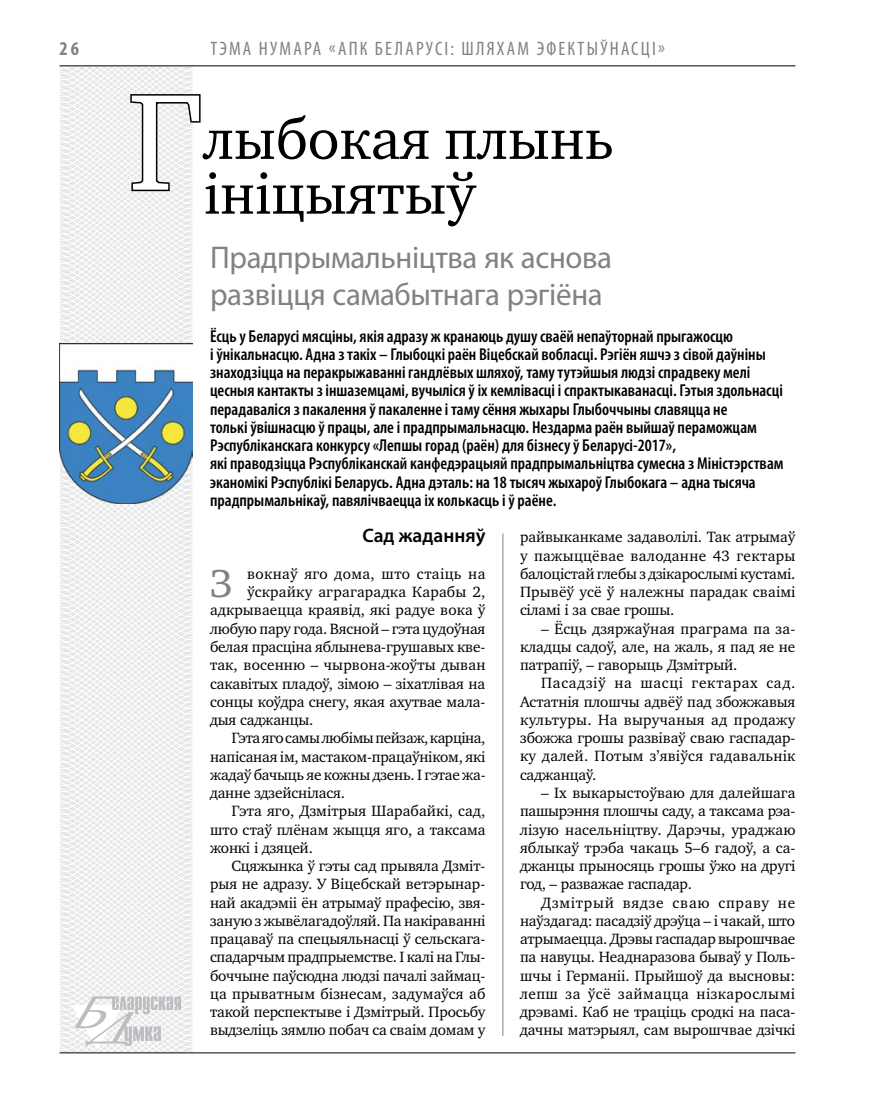
<style>
.page{position:relative;width:872px;height:1106px;background:#fff}
.page>*{position:absolute;margin:0;border:0;box-sizing:border-box;transform-origin:0 0}
.t1{font:140.1px "Charter C";color:#fff}
.t2{font:58.5px/54.8px "Charter C";color:#000}
.t3{font:40.05px "Charter C";color:#808285}
.t4{font:31.5px/36.5px "Myriad Pro";letter-spacing:-.01em;color:#808285}
.t5{font:condensed 19.5px "Myriad Pro";letter-spacing:.11em;color:#808285}
.t6{font:600 19.5px "Myriad Pro";color:#000}
.t7{font:700 condensed 19.5px "Myriad Pro";color:#808285}
.t8{font:600 condensed 17.25px/18.3px "Myriad Pro";color:#000}
.t9{font:15.3px/18.3px "Charter C";letter-spacing:-.01em;color:#000;text-align:justify}
.t10{font:15.3px "Charter C";letter-spacing:-.03em;color:#000}
.t11{font:15.3px "Charter C";letter-spacing:.01em;color:#000}
.t12{font:15.3px "Charter C";letter-spacing:.015em;color:#000}
.t13{font:15.3px "Charter C";letter-spacing:.025em;color:#000}
</style>
<div class="page">
<svg style="left:59px;top:65px;width:192px;height:989px"></svg>
<hr style="left:60px;top:1052px;width:735px;height:1px;background:#000">
<svg style="left:71px;top:996px;width:110px;height:53px"></svg>
<hr style="left:60px;top:65px;width:735px;height:1px;background:#000">
<hr style="left:502px;top:533px;width:1px;height:503px;background:#808285">
<svg style="left:129px;top:93px;width:73px;height:100px"></svg>
<img style="left:60px;top:344px;width:133px;height:160px">
<p class="t7" style="left:60px;top:37px;width:21px">26</p>
<p class="t5" style="left:210px;top:37px;width:456px">Тэма нумара «АПК Беларусі: шляхам эфектыўнасці»</p>
<h1 class="t1" style="left:127px;top:65px;width:78px">Г</h1>
<h2 class="t2" style="left:204px;top:112px;width:411px">лыбокая плынь ініцыятыў</h2>
<h3 class="t4" style="left:210px;top:239px;width:403px">Прадпрымальніцтва як аснова развіцця самабытнага рэгіёна</h3>
<p class="t8" style="left:210px;top:326px;width:575px">Ёсць у Беларусі мясціны, якія адразу ж кранаюць душу сваёй непаўторнай прыгажосцю<br>і ўнікальнасцю. Адна з такіх – Глыбоцкі раён Віцебскай вобласці. Рэгіён яшчэ з сівой даўніны знаходзіцца на перакрыжаванні гандлёвых шляхоў, таму тутэйшыя людзі спрадвеку мелі цесныя кантакты з іншаземцамі, вучыліся ў іх кемлівасці і спрактыкаванасці. Гэтыя здольнасці перадаваліся з пакалення ў пакаленне і таму сёння жыхары Глыбоччыны славяцца не<br>толькі ўвішнасцю ў працы, але і прадпрымальнасцю. Нездарма раён выйшаў пераможцам Рэспубліканскага конкурсу «Лепшы горад (раён) для бізнесу ў Беларусі-2017»,<br>які праводзіцца Рэспубліканскай канфедэрацыяй прадпрымальніцтва сумесна з Міністэрствам эканомікі Рэспублікі Беларусь. Адна дэталь: на 18 тысяч жыхароў Глыбокага – адна тысяча прадпрымальнікаў, павялічваецца іх колькасць і ў раёне.</p>
<p class="t6" style="left:362px;top:523px;width:125px">Сад жаданняў</p>
<h3 class="t3" style="left:210px;top:561px;width:24px">З</h3>
<p class="t13" style="left:247px;top:565px;width:240px">вокнаў яго дома, што стаіць на</p>
<p class="t12" style="left:247px;top:583px;width:240px">ўскрайку аграгарадка Карабы 2,</p>
<p class="t9" style="left:210px;top:601px;width:277px">адкрываецца краявід, які радуе вока ў</p>
<p class="t9" style="left:210px;top:619px;width:277px">любую пару года. Вясной – гэта цудоўная</p>
<p class="t9" style="left:210px;top:638px;width:277px">белая прасціна яблынева-грушавых кве-</p>
<p class="t11" style="left:210px;top:656px;width:277px">так, восенню – чырвона-жоўты дыван</p>
<p class="t9" style="left:210px;top:674px;width:277px">сакавітых пладоў, зімою – зіхатлівая на</p>
<p class="t9" style="left:210px;top:692px;width:277px">сонцы коўдра снегу, якая ахутвае мала-</p>
<p class="t9" style="left:210px;top:711px;width:105px">дыя саджанцы.</p>
<p class="t10" style="left:231px;top:729px;width:256px">Гэта яго самы любімы пейзаж, карціна,</p>
<p class="t9" style="left:210px;top:747px;width:277px">напісаная ім, мастаком-працаўніком, які</p>
<p class="t9" style="left:210px;top:765px;width:277px">жадаў бачыць яе кожны дзень. І гэтае жа-</p>
<p class="t9" style="left:210px;top:784px;width:137px">данне здзейснілася.</p>
<p class="t9" style="left:231px;top:802px;width:255px">Гэта яго, Дзмітрыя Шарабайкі, сад,</p>
<p class="t9" style="left:210px;top:820px;width:277px">што стаў плёнам жыцця яго, а таксама</p>
<p class="t9" style="left:210px;top:838px;width:104px">жонкі і дзяцей.</p>
<p class="t9" style="left:231px;top:857px;width:254px">Сцяжынка ў гэты сад прывяла Дзміт-</p>
<p class="t9" style="left:210px;top:875px;width:277px">рыя не адразу. У Віцебскай ветэрынар-</p>
<p class="t9" style="left:210px;top:893px;width:277px">най акадэміі ён атрымаў прафесію, звя-</p>
<p class="t9" style="left:210px;top:911px;width:277px">заную з жывёлагадоўляй. Па накіраванні</p>
<p class="t9" style="left:210px;top:930px;width:277px">працаваў па спецыяльнасці ў сельскага-</p>
<p class="t9" style="left:210px;top:948px;width:277px">спадарчым прадпрыемстве. І калі на Глы-</p>
<p class="t9" style="left:210px;top:966px;width:277px">боччыне паўсюдна людзі пачалі займац-</p>
<p class="t9" style="left:210px;top:984px;width:277px">ца прыватным бізнесам, задумаўся аб</p>
<p class="t9" style="left:210px;top:1003px;width:277px">такой перспектыве і Дзмітрый. Просьбу</p>
<p class="t9" style="left:210px;top:1021px;width:277px">выдзеліць зямлю побач са сваім домам у</p>
<p class="t9" style="left:520px;top:528px;width:277px">райвыканкаме задаволілі. Так атрымаў у пажыццёвае валоданне 43 гектары балоцістай глебы з дзікарослымі кустамі.<br>Прывёў усё ў належны парадак сваімі сіламі і за свае грошы.</p>
<p class="t9" style="left:520px;top:619px;width:277px;text-indent:21px">– Ёсць дзяржаўная праграма па за&shy;кладцы садоў, але, на жаль, я пад яе не патрапіў, – гаворыць Дзмітрый.</p>
<p class="t9" style="left:520px;top:674px;width:277px;text-indent:21px">Пасадзіў на шасці гектарах сад.<br>Астатнія плошчы адвёў пад збожжавыя культуры. На выручаныя ад продажу збожжа грошы развіваў сваю гаспадар&shy;ку далей. Потым з’явіўся гадавальнік саджанцаў.</p>
<p class="t9" style="left:520px;top:783px;width:277px;text-indent:21px">– Іх выкарыстоўваю для далейшага пашырэння плошчы саду, а таксама рэа&shy;лізую насельніцтву. Дарэчы, ураджаю яблыкаў трэба чакаць 5–6 гадоў, а са&shy;джанцы прыносяць грошы ўжо на другі год, – разважае гаспадар.</p>
<p class="t9" style="left:520px;top:893px;width:277px;text-indent:21px">Дзмітрый вядзе сваю справу не наўздагад: пасадзіў дрэўца – і чакай, што атрымаецца. Дрэвы гаспадар вырошчвае па навуцы. Неаднаразова бываў у Поль&shy;шчы і Германіі. Прыйшоў да высновы: лепш за ўсё займацца нізкарослымі дрэвамі. Каб не траціць сродкі на паса&shy;дачны матэрыял, сам вырошчвае дзічкі</p>
</div>
